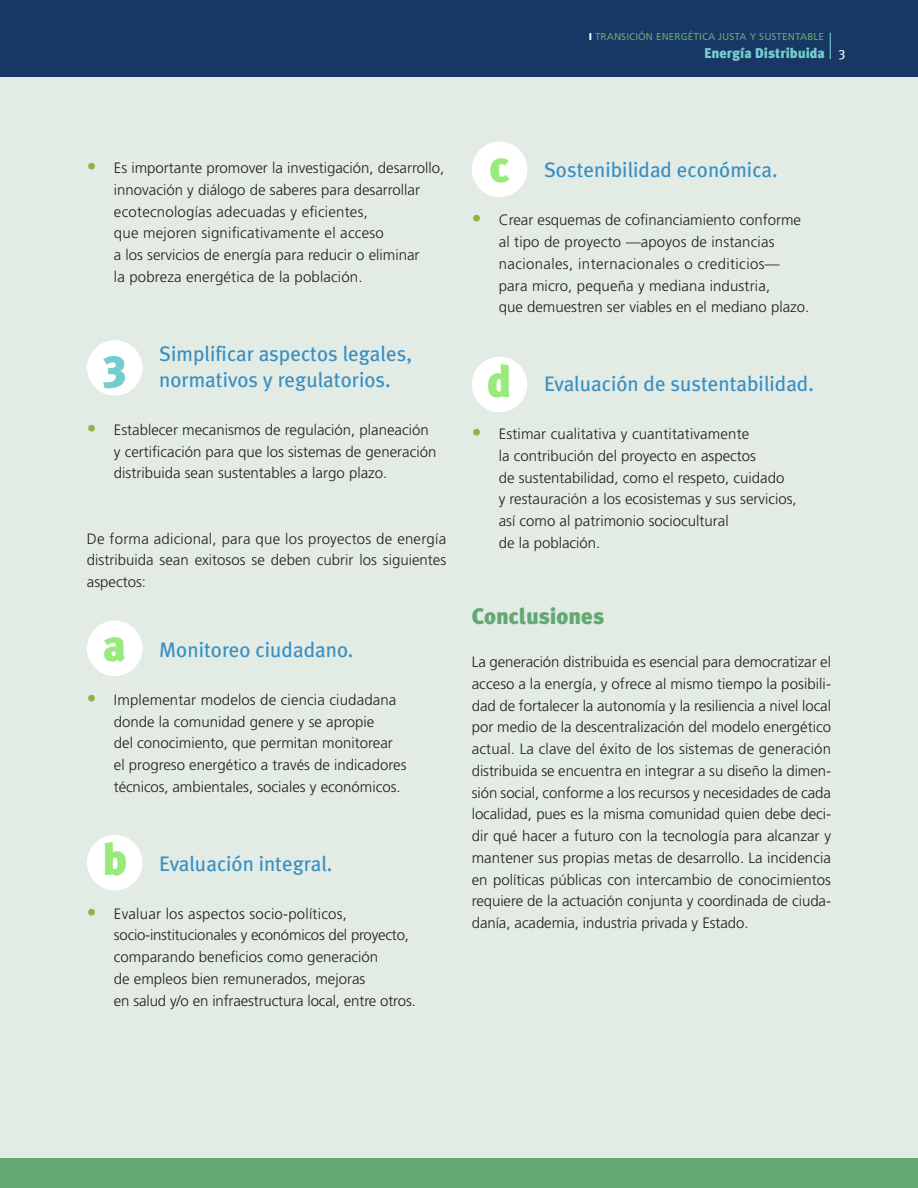
<style>
.page{position:relative;width:918px;height:1188px;background:#fff}
.page>*{position:absolute;margin:0;border:0;box-sizing:border-box;transform-origin:0 0}
.t1{font:900 45px "Meta Plus";color:#98ea7c}
.t2{font:900 45px "Meta Plus";color:#74cdcd}
.F_T1{font:900 22.5px "Meta Plus";color:#64a873}
.F_Tit_numerotes{font:21px/26.2px "Meta Plus";color:#388fc3}
.F_TB_primera{font:300 15px/21.8px "Frutiger LT Std";color:#231f20}
.t3{font:900 14.1px "Meta Plus";color:#74cdcd}
.t4{font:13.5px "Meta Plus";color:#fff}
.t5{font:9.9px "Frutiger LT Std";letter-spacing:.01em;color:#64a873}
.s1{font-weight:900;color:#fff}
.s2{font-size:19.5px;color:#8cb348}
</style>
<div class="page">
<div style="left:0;top:77px;width:918px;height:1082px;background:#e2ebe4"></div>
<div style="left:0;top:1159px;width:918px;height:29px;background:#64a873"></div>
<div style="left:0;top:0;width:918px;height:77px;background:#173764"></div>
<div style="left:87px;top:340px;width:56px;height:56px;background:#fff;border-radius:50%"></div>
<div style="left:472px;top:142px;width:55px;height:55px;background:#fff;border-radius:50%"></div>
<div style="left:472px;top:357px;width:55px;height:55px;background:#fff;border-radius:50%"></div>
<div style="left:87px;top:621px;width:56px;height:55px;background:#fff;border-radius:50%"></div>
<div style="left:87px;top:835px;width:56px;height:55px;background:#fff;border-radius:50%"></div>
<svg style="left:830px;top:33px;width:1px;height:26px"></svg>
<p class="t5" style="left:589px;top:31px;width:237px"><span class="s1">I</span> TRANSICIÓN ENERGÉTICA JUSTA Y SUSTENTABLE</p>
<p class="t3" style="left:704px;top:45px;width:123px">Energía Distribuida</p>
<p class="t4" style="left:838px;top:45px;width:9px">3</p>
<p class="F_TB_primera" style="left:114px;top:157px;width:332px;text-indent:-27px"><span class="s2">•</span> Es importante promover la investigación, desarrollo, innovación y diálogo de saberes para desarrollar ecotecnologías adecuadas y eficientes,<br>que mejoren significativamente el acceso<br>a los servicios de energía para reducir o eliminar<br>la pobreza energética de la población.</p>
<p class="F_Tit_numerotes" style="left:159px;top:340px;width:254px">Simplificar aspectos legales, normativos y regulatorios.</p>
<p class="F_TB_primera" style="left:114px;top:419px;width:324px;text-indent:-27px"><span class="s2">•</span> Establecer mecanismos de regulación, planeación y certificación para que los sistemas de generación distribuida sean sustentables a largo plazo.</p>
<p class="t2" style="left:103px;top:338px;width:25px">3</p>
<p class="F_TB_primera" style="left:87px;top:528px;width:361px;text-align:justify">De forma adicional, para que los proyectos de energía distribuida sean exitosos se deben cubrir los siguientes aspectos:</p>
<p class="t1" style="left:103px;top:619px;width:25px">a</p>
<p class="F_Tit_numerotes" style="left:159px;top:636px;width:196px">Monitoreo ciudadano.</p>
<p class="F_TB_primera" style="left:114px;top:689px;width:294px;text-indent:-27px"><span class="s2">•</span> Implementar modelos de ciencia ciudadana donde la comunidad genere y se apropie<br>del conocimiento, que permitan monitorear el progreso energético a través de indicadores técnicos, ambientales, sociales y económicos.</p>
<p class="t1" style="left:102px;top:833px;width:26px">b</p>
<p class="F_Tit_numerotes" style="left:159px;top:850px;width:175px">Evaluación integral.</p>
<p class="F_TB_primera" style="left:114px;top:903px;width:303px;text-indent:-27px"><span class="s2">•</span> Evaluar los aspectos socio-políticos, socio-institucionales y económicos del proyecto, comparando beneficios como generación<br>de empleos bien remunerados, mejoras<br>en salud y/o en infraestructura local, entre otros.</p>
<p class="t1" style="left:490px;top:140px;width:21px">c</p>
<p class="F_Tit_numerotes" style="left:544px;top:157px;width:235px">Sostenibilidad económica.</p>
<p class="F_TB_primera" style="left:499px;top:210px;width:312px;text-indent:-27px"><span class="s2">•</span> Crear esquemas de cofinanciamiento conforme al tipo de proyecto —apoyos de instancias nacionales, internacionales o crediticios— para micro, pequeña y mediana industria,<br>que demuestren ser viables en el mediano plazo.</p>
<p class="t1" style="left:487px;top:355px;width:26px">d</p>
<p class="F_Tit_numerotes" style="left:544px;top:371px;width:271px">Evaluación de sustentabilidad.</p>
<p class="F_TB_primera" style="left:499px;top:423px;width:300px;text-indent:-27px"><span class="s2">•</span> Estimar cualitativa y cuantitativamente<br>la contribución del proyecto en aspectos<br>de sustentabilidad, como el respeto, cuidado<br>y restauración a los ecosistemas y sus servicios, así como al patrimonio sociocultural<br>de la población.</p>
<p class="F_T1" style="left:472px;top:603px;width:134px">Conclusiones</p>
<p class="F_TB_primera" style="left:472px;top:651px;width:361px;text-align:justify">La generación distribuida es esencial para democratizar el acceso a la energía, y ofrece al mismo tiempo la posibili&shy;dad de fortalecer la autonomía y la resiliencia a nivel local por medio de la descentralización del modelo energético actual. La clave del éxito de los sistemas de generación distribuida se encuentra en integrar a su diseño la dimen&shy;sión social, conforme a los recursos y necesidades de cada localidad, pues es la misma comunidad quien debe deci&shy;dir qué hacer a futuro con la tecnología para alcanzar y mantener sus propias metas de desarrollo. La incidencia en políticas públicas con intercambio de conocimientos requiere de la actuación conjunta y coordinada de ciuda&shy;danía, academia, industria privada y Estado.</p>
</div>
